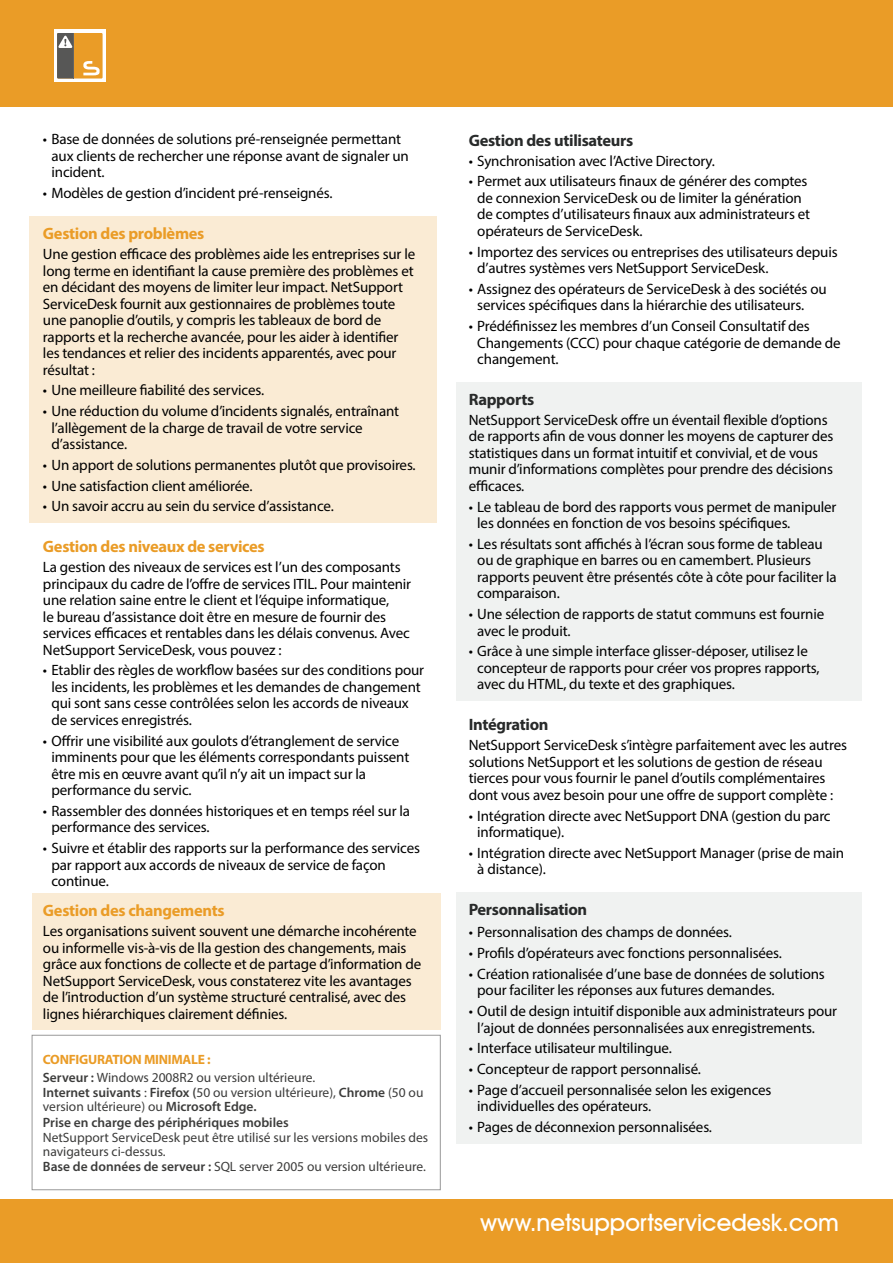
<style>
.page{position:relative;width:893px;height:1263px;background:#fff}
.page>*{position:absolute;margin:0;border:0;box-sizing:border-box;transform-origin:0 0}
.t1{font:500 24px "Avant Garde IT Cby BT";color:#fff}
.t2{font:700 16.5px "Myriad Pro";letter-spacing:-.02em;color:#ea9c27}
.t3{font:700 16.5px "Myriad Pro";letter-spacing:-.02em;color:#282a2a}
.t4{font:15px/16.5px "Myriad Pro";letter-spacing:-.01em;color:#000}
.t5{font:13.5px/15.6px "Myriad Pro";color:#3c3c3b}
.t6{font:600 13.5px/15.6px "Myriad Pro";color:#3c3c3b}
.t7{font:700 13.5px "Myriad Pro";letter-spacing:-.02em;color:#ea9c27}
.s1{font-weight:600}
.s2{font-weight:400}
</style>
<div class="page">
<div style="left:0;top:0;width:893px;height:106px;background:#ea9c27"></div>
<div style="left:0;top:1199px;width:893px;height:64px;background:#ea9c27"></div>
<div style="left:54px;top:30px;width:52px;height:52px;background:#fff"></div>
<div style="left:57px;top:33px;width:46px;height:46px;background:#ea9c27"></div>
<hr style="left:74px;top:33px;width:1px;height:46px;background:#646463">
<svg style="left:57px;top:33px;width:17px;height:46px"></svg>
<svg style="left:83px;top:61px;width:17px;height:14px"></svg>
<div style="left:29px;top:216px;width:408px;height:306px;background:#faebd4"></div>
<div style="left:32px;top:893px;width:408px;height:137px;background:#faebd4"></div>
<div style="left:456px;top:892px;width:405px;height:251px;background:#f0f2f1"></div>
<div style="left:456px;top:382px;width:405px;height:318px;background:#f0f2f1"></div>
<div style="left:32px;top:1035px;width:408px;height:155px;border:1px solid #999"></div>
<p class="t4" style="left:51px;top:131px;width:359px;text-indent:-9px">• Base de données de solutions pré-renseignée permettant aux clients de rechercher une réponse avant de signaler un incident.</p>
<p class="t4" style="left:43px;top:185px;width:291px">• Modèles de gestion d’incident pré-renseignés.</p>
<p class="t2" style="left:43px;top:223px;width:163px">Gestion des problèmes</p>
<p class="t4" style="left:43px;top:246px;width:374px">Une gestion efficace des problèmes aide les entreprises sur le long terme en identifiant la cause première des problèmes et en décidant des moyens de limiter leur impact. NetSupport ServiceDesk fournit aux gestionnaires de problèmes toute une panoplie d’outils, y compris les tableaux de bord de rapports et la recherche avancée, pour les aider à identifier les tendances et relier des incidents apparentés, avec pour résultat :</p>
<p class="t4" style="left:43px;top:382px;width:223px">• Une meilleure fiabilité des services.</p>
<p class="t4" style="left:51px;top:403px;width:349px;text-indent:-9px">• Une réduction du volume d’incidents signalés, entraînant l’allègement de la charge de travail de votre service d’assistance.</p>
<p class="t4" style="left:43px;top:456px;width:374px">• Un apport de solutions permanentes plutôt que provisoires.</p>
<p class="t4" style="left:43px;top:477px;width:211px">• Une satisfaction client améliorée.</p>
<p class="t4" style="left:43px;top:498px;width:292px">• Un savoir accru au sein du service d’assistance.</p>
<p class="t2" style="left:43px;top:536px;width:223px">Gestion des niveaux de services</p>
<p class="t4" style="left:43px;top:559px;width:370px">La gestion des niveaux de services est l’un des composants principaux du cadre de l’offre de services ITIL. Pour maintenir une relation saine entre le client et l’équipe informatique,<br>le bureau d’assistance doit être en mesure de fournir des services efficaces et rentables dans les délais convenus. Avec NetSupport ServiceDesk, vous pouvez :</p>
<p class="t4" style="left:51px;top:662px;width:374px;text-indent:-9px">• Etablir des règles de workflow basées sur des conditions pour les incidents, les problèmes et les demandes de changement qui sont sans cesse contrôlées selon les accords de niveaux de services enregistrés.</p>
<p class="t4" style="left:51px;top:732px;width:359px;text-indent:-9px">• Offrir une visibilité aux goulots d’étranglement de service imminents pour que les éléments correspondants puissent être mis en œuvre avant qu’il n’y ait un impact sur la performance du servic.</p>
<p class="t4" style="left:51px;top:802px;width:360px;text-indent:-9px">• Rassembler des données historiques et en temps réel sur la performance des services.</p>
<p class="t4" style="left:51px;top:840px;width:370px;text-indent:-9px">• Suivre et établir des rapports sur la performance des services par rapport aux accords de niveaux de service de façon continue.</p>
<p class="t2" style="left:43px;top:900px;width:183px">Gestion des changements</p>
<p class="t4" style="left:43px;top:923px;width:380px">Les organisations suivent souvent une démarche incohérente ou informelle vis-à-vis de lla gestion des changements, mais grâce aux fonctions de collecte et de partage d’information de NetSupport ServiceDesk, vous constaterez vite les avantages de l’introduction d’un système structuré centralisé, avec des lignes hiérarchiques clairement définies.</p>
<p class="t7" style="left:43px;top:1050px;width:169px">CONFIGURATION MINIMALE :</p>
<p class="t5" style="left:43px;top:1069px;width:382px"><span class="s1">Serveur :</span> Windows 2008R2 ou version ultérieure.<br><span class="s1">Internet suivants</span> : <span class="s1">Firefox (</span>50 ou version ultérieure), <span class="s1">Chrome</span> (50 ou</p>
<p class="t6" style="left:43px;top:1098px;width:247px"><span class="s2">version ultérieure) ou</span> Microsoft Edge.<br>Prise en charge des périphériques mobiles</p>
<p class="t5" style="left:43px;top:1130px;width:387px;line-height:13.5px">NetSupport ServiceDesk peut être utilisé sur les versions mobiles des navigateurs ci-dessus.</p>
<p class="t5" style="left:43px;top:1159px;width:384px"><span class="s1">Base de données de serveur :</span> SQL server 2005 ou version ultérieure.</p>
<p class="t3" style="left:469px;top:129px;width:166px">Gestion des utilisateurs</p>
<p class="t4" style="left:469px;top:152px;width:248px">• Synchronisation avec l’Active Directory.</p>
<p class="t4" style="left:477px;top:173px;width:334px;text-indent:-9px">• Permet aux utilisateurs finaux de générer des comptes de connexion ServiceDesk ou de limiter la génération de comptes d’utilisateurs finaux aux administrateurs et opérateurs de ServiceDesk.</p>
<p class="t4" style="left:477px;top:243px;width:362px;text-indent:-9px">• Importez des services ou entreprises des utilisateurs depuis d’autres systèmes vers NetSupport ServiceDesk.</p>
<p class="t4" style="left:477px;top:280px;width:351px;text-indent:-9px">• Assignez des opérateurs de ServiceDesk à des sociétés ou services spécifiques dans la hiérarchie des utilisateurs.</p>
<p class="t4" style="left:477px;top:318px;width:365px;text-indent:-9px">• Prédéfinissez les membres d’un Conseil Consultatif des<br>Changements (CCC) pour chaque catégorie de demande de changement.</p>
<p class="t3" style="left:469px;top:389px;width:67px">Rapports</p>
<p class="t4" style="left:469px;top:411px;width:366px">NetSupport ServiceDesk offre un éventail flexible d’options de rapports afin de vous donner les moyens de capturer des statistiques dans un format intuitif et convivial, et de vous munir d’informations complètes pour prendre des décisions efficaces.</p>
<p class="t4" style="left:477px;top:498px;width:361px;text-indent:-9px">• Le tableau de bord des rapports vous permet de manipuler les données en fonction de vos besoins spécifiques.</p>
<p class="t4" style="left:477px;top:535px;width:361px;text-indent:-9px">• Les résultats sont affichés à l’écran sous forme de tableau ou de graphique en barres ou en camembert. Plusieurs rapports peuvent être présentés côte à côte pour faciliter la comparaison.</p>
<p class="t4" style="left:477px;top:606px;width:348px;text-indent:-9px">• Une sélection de rapports de statut communs est fournie avec le produit.</p>
<p class="t4" style="left:477px;top:643px;width:344px;text-indent:-9px">• Grâce à une simple interface glisser-déposer, utilisez le concepteur de rapports pour créer vos propres rapports, avec du HTML, du texte et des graphiques.</p>
<p class="t3" style="left:469px;top:714px;width:81px">Intégration</p>
<p class="t4" style="left:469px;top:737px;width:380px">NetSupport ServiceDesk s’intègre parfaitement avec les autres solutions NetSupport et les solutions de gestion de réseau tierces pour vous fournir le panel d’outils complémentaires dont vous avez besoin pour une offre de support complète :</p>
<p class="t4" style="left:477px;top:807px;width:355px;text-indent:-9px">• Intégration directe avec NetSupport DNA (gestion du parc informatique).</p>
<p class="t4" style="left:477px;top:844px;width:368px;text-indent:-9px">• Intégration directe avec NetSupport Manager (prise de main à distance).</p>
<p class="t3" style="left:469px;top:899px;width:120px">Personnalisation</p>
<p class="t4" style="left:469px;top:924px;width:265px">• Personnalisation des champs de données.</p>
<p class="t4" style="left:469px;top:945px;width:315px">• Profils d’opérateurs avec fonctions personnalisées.</p>
<p class="t4" style="left:477px;top:965px;width:349px;text-indent:-9px">• Création rationalisée d’une base de données de solutions pour faciliter les réponses aux futures demandes.</p>
<p class="t4" style="left:477px;top:1003px;width:361px;text-indent:-9px">• Outil de design intuitif disponible aux administrateurs pour l’ajout de données personnalisées aux enregistrements.</p>
<p class="t4" style="left:469px;top:1040px;width:205px">• Interface utilisateur multilingue.</p>
<p class="t4" style="left:469px;top:1061px;width:234px">• Concepteur de rapport personnalisé.</p>
<p class="t4" style="left:477px;top:1081px;width:296px;text-indent:-9px">• Page d’accueil personnalisée selon les exigences individuelles des opérateurs.</p>
<p class="t4" style="left:469px;top:1119px;width:245px">• Pages de déconnexion personnalisées.</p>
<h1 class="t1" style="left:480px;top:1208px;width:360px">www.netsupportservicedesk.com</h1>
</div>
